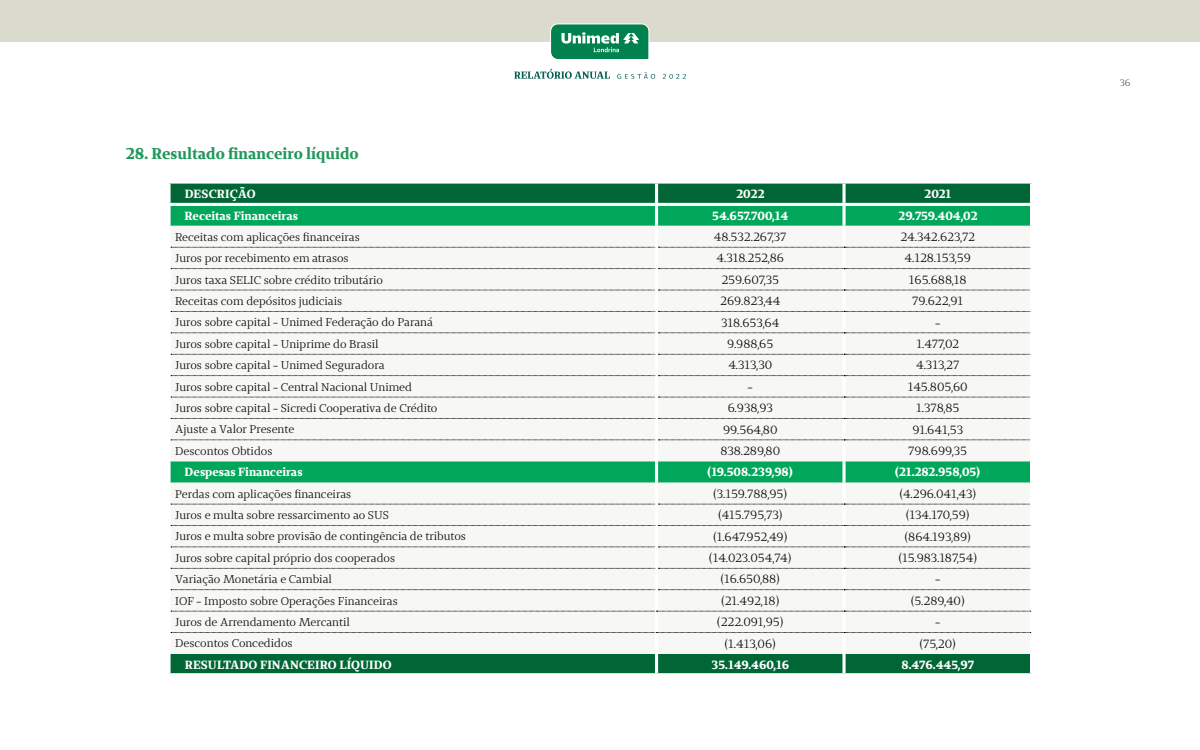
<style>
.page{position:relative;width:1200px;height:750px;background:#fff}
.page>*{position:absolute;margin:0;border:0;box-sizing:border-box;transform-origin:0 0}
.t1{font:700 15.62px "Unimed Serif";color:#21985c}
.t2{font:11.88px "Unimed Serif";color:#000}
.t3{font:700 11.88px "Unimed Serif";color:#fff}
.t4{font:11.25px "Unimed Serif";color:#000}
.t5{font:9.38px "Unimed Serif";color:#4d4d4d}
</style>
<div class="page">
<div style="left:0;top:0;width:1200px;height:42px;background:#dadacf"></div>
<svg style="left:514px;top:69px;width:96px;height:10px"></svg>
<svg style="left:617px;top:72px;width:38px;height:7px"></svg>
<svg style="left:663px;top:74px;width:23px;height:5px"></svg>
<svg style="left:551px;top:24px;width:98px;height:35px;background:#2a966b"></svg>
<div style="left:171px;top:184px;width:859px;height:489px;background:#006636"></div>
<div style="left:171px;top:206px;width:859px;height:20px;background:#00a659"></div>
<svg style="left:171px;top:226px;width:859px;height:428px;fill:#f7f7f5"></svg>
<svg style="left:842px;top:184px;width:4px;height:19px"></svg>
<svg style="left:842px;top:654px;width:4px;height:19px"></svg>
<svg style="left:842px;top:206px;width:4px;height:20px"></svg>
<svg style="left:842px;top:461px;width:4px;height:22px"></svg>
<hr style="left:842px;top:226px;width:4px;height:21px;background:#fff">
<hr style="left:842px;top:247px;width:4px;height:21px;background:#fff">
<hr style="left:842px;top:269px;width:4px;height:21px;background:#fff">
<hr style="left:842px;top:290px;width:4px;height:21px;background:#fff">
<hr style="left:842px;top:312px;width:4px;height:21px;background:#fff">
<hr style="left:842px;top:333px;width:4px;height:21px;background:#fff">
<hr style="left:842px;top:354px;width:4px;height:21px;background:#fff">
<hr style="left:842px;top:376px;width:4px;height:21px;background:#fff">
<hr style="left:842px;top:397px;width:4px;height:21px;background:#fff">
<hr style="left:842px;top:419px;width:4px;height:21px;background:#fff">
<hr style="left:842px;top:440px;width:4px;height:21px;background:#fff">
<hr style="left:842px;top:483px;width:4px;height:21px;background:#fff">
<hr style="left:842px;top:504px;width:4px;height:21px;background:#fff">
<hr style="left:842px;top:526px;width:4px;height:21px;background:#fff">
<hr style="left:842px;top:547px;width:4px;height:21px;background:#fff">
<hr style="left:842px;top:568px;width:4px;height:22px;background:#fff">
<hr style="left:842px;top:590px;width:4px;height:21px;background:#fff">
<hr style="left:842px;top:611px;width:4px;height:21px;background:#fff">
<hr style="left:842px;top:633px;width:4px;height:21px;background:#fff">
<svg style="left:171px;top:247px;width:859px;height:1px"></svg>
<svg style="left:171px;top:268px;width:859px;height:1px"></svg>
<svg style="left:171px;top:290px;width:859px;height:1px"></svg>
<svg style="left:171px;top:311px;width:859px;height:1px"></svg>
<svg style="left:171px;top:333px;width:859px;height:1px"></svg>
<svg style="left:171px;top:354px;width:859px;height:1px"></svg>
<svg style="left:171px;top:375px;width:859px;height:1px"></svg>
<svg style="left:171px;top:397px;width:859px;height:1px"></svg>
<svg style="left:171px;top:418px;width:859px;height:1px"></svg>
<svg style="left:171px;top:440px;width:859px;height:1px"></svg>
<svg style="left:171px;top:504px;width:859px;height:1px"></svg>
<svg style="left:171px;top:525px;width:859px;height:1px"></svg>
<svg style="left:171px;top:547px;width:859px;height:1px"></svg>
<svg style="left:171px;top:568px;width:859px;height:1px"></svg>
<svg style="left:171px;top:590px;width:859px;height:1px"></svg>
<svg style="left:169px;top:184px;width:2px;height:19px"></svg>
<hr style="left:655px;top:184px;width:3px;height:19px;background:#fff">
<svg style="left:169px;top:206px;width:2px;height:20px"></svg>
<hr style="left:655px;top:206px;width:3px;height:20px;background:#fff">
<hr style="left:167px;top:203px;width:491px;height:3px;background:#fff">
<hr style="left:655px;top:203px;width:189px;height:3px;background:#fff">
<hr style="left:844px;top:203px;width:189px;height:3px;background:#fff">
<hr style="left:655px;top:226px;width:3px;height:21px;background:#fff">
<hr style="left:655px;top:247px;width:3px;height:22px;background:#fff">
<hr style="left:655px;top:269px;width:3px;height:21px;background:#fff">
<hr style="left:655px;top:290px;width:3px;height:21px;background:#fff">
<hr style="left:655px;top:311px;width:3px;height:22px;background:#fff">
<hr style="left:655px;top:333px;width:3px;height:21px;background:#fff">
<hr style="left:655px;top:354px;width:3px;height:22px;background:#fff">
<hr style="left:655px;top:376px;width:3px;height:21px;background:#fff">
<hr style="left:655px;top:397px;width:3px;height:21px;background:#fff">
<hr style="left:655px;top:418px;width:3px;height:22px;background:#fff">
<hr style="left:655px;top:440px;width:3px;height:21px;background:#fff">
<svg style="left:169px;top:461px;width:2px;height:22px"></svg>
<hr style="left:655px;top:461px;width:3px;height:22px;background:#fff">
<hr style="left:655px;top:483px;width:3px;height:21px;background:#fff">
<hr style="left:655px;top:504px;width:3px;height:21px;background:#fff">
<hr style="left:655px;top:525px;width:3px;height:22px;background:#fff">
<hr style="left:655px;top:547px;width:3px;height:21px;background:#fff">
<hr style="left:655px;top:568px;width:3px;height:22px;background:#fff">
<hr style="left:655px;top:590px;width:3px;height:21px;background:#fff">
<hr style="left:655px;top:611px;width:3px;height:21px;background:#fff">
<hr style="left:655px;top:633px;width:3px;height:21px;background:#fff">
<svg style="left:170px;top:654px;width:1px;height:19px"></svg>
<hr style="left:655px;top:654px;width:3px;height:19px;background:#fff">
<svg style="left:171px;top:611px;width:860px;height:1px"></svg>
<svg style="left:171px;top:632px;width:860px;height:1px"></svg>
<h1 class="t1" style="left:126px;top:144px;width:235px">28. Resultado financeiro líquido</h1>
<p class="t3" style="left:185px;top:186px;width:72px">DESCRIÇÃO</p>
<p class="t3" style="left:736px;top:186px;width:30px">2022</p>
<p class="t3" style="left:924px;top:186px;width:29px">2021</p>
<p class="t3" style="left:185px;top:208px;width:115px">Receitas Financeiras</p>
<p class="t3" style="left:712px;top:208px;width:78px">54.657.700,14</p>
<p class="t3" style="left:898px;top:208px;width:81px">29.759.404,02</p>
<p class="t4" style="left:175px;top:230px;width:186px">Receitas com aplicações financeiras</p>
<p class="t2" style="left:714px;top:229px;width:74px">48.532.267,37</p>
<p class="t2" style="left:900px;top:229px;width:76px">24.342.623,72</p>
<p class="t4" style="left:175px;top:251px;width:175px">Juros por recebimento em atrasos</p>
<p class="t2" style="left:717px;top:251px;width:69px">4.318.252,86</p>
<p class="t2" style="left:905px;top:251px;width:68px">4.128.153,59</p>
<p class="t4" style="left:175px;top:272px;width:209px">Juros taxa SELIC sobre crédito tributário</p>
<p class="t2" style="left:721px;top:272px;width:59px">259.607,35</p>
<p class="t2" style="left:909px;top:272px;width:59px">165.688,18</p>
<p class="t4" style="left:175px;top:294px;width:168px">Receitas com depósitos judiciais</p>
<p class="t2" style="left:720px;top:294px;width:61px">269.823,44</p>
<p class="t2" style="left:912px;top:294px;width:53px">79.622,91</p>
<p class="t4" style="left:175px;top:315px;width:259px">Juros sobre capital - Unimed Federação do Paraná</p>
<p class="t2" style="left:721px;top:315px;width:60px">318.653,64</p>
<p class="t2" style="left:935px;top:315px;width:7px">-</p>
<p class="t4" style="left:175px;top:337px;width:205px">Juros sobre capital - Uniprime do Brasil</p>
<p class="t2" style="left:727px;top:336px;width:48px">9.988,65</p>
<p class="t2" style="left:917px;top:336px;width:44px">1.477,02</p>
<p class="t4" style="left:175px;top:358px;width:211px">Juros sobre capital - Unimed Seguradora</p>
<p class="t2" style="left:728px;top:358px;width:45px">4.313,30</p>
<p class="t2" style="left:916px;top:358px;width:45px">4.313,27</p>
<p class="t4" style="left:175px;top:380px;width:238px">Juros sobre capital - Central Nacional Unimed</p>
<p class="t2" style="left:748px;top:379px;width:7px">-</p>
<p class="t2" style="left:908px;top:379px;width:62px">145.805,60</p>
<p class="t4" style="left:175px;top:401px;width:264px">Juros sobre capital - Sicredi Cooperativa de Crédito</p>
<p class="t2" style="left:728px;top:401px;width:47px">6.938,93</p>
<p class="t2" style="left:916px;top:401px;width:45px">1.378,85</p>
<p class="t4" style="left:175px;top:422px;width:121px">Ajuste a Valor Presente</p>
<p class="t2" style="left:723px;top:422px;width:56px">99.564,80</p>
<p class="t2" style="left:912px;top:422px;width:52px">91.641,53</p>
<p class="t4" style="left:175px;top:444px;width:99px">Descontos Obtidos</p>
<p class="t2" style="left:720px;top:443px;width:61px">838.289,80</p>
<p class="t2" style="left:908px;top:443px;width:60px">798.699,35</p>
<p class="t3" style="left:185px;top:465px;width:119px">Despesas Financeiras</p>
<p class="t3" style="left:708px;top:465px;width:87px">(19.508.239,98)</p>
<p class="t3" style="left:895px;top:465px;width:87px">(21.282.958,05)</p>
<p class="t4" style="left:175px;top:487px;width:177px">Perdas com aplicações financeiras</p>
<p class="t2" style="left:714px;top:486px;width:75px">(3.159.788,95)</p>
<p class="t2" style="left:900px;top:486px;width:78px">(4.296.041,43)</p>
<p class="t4" style="left:175px;top:508px;width:215px">Juros e multa sobre ressarcimento ao SUS</p>
<p class="t2" style="left:718px;top:508px;width:65px">(415.795,73)</p>
<p class="t2" style="left:906px;top:508px;width:65px">(134.170,59)</p>
<p class="t4" style="left:175px;top:529px;width:292px">Juros e multa sobre provisão de contingência de tributos</p>
<p class="t2" style="left:713px;top:529px;width:75px">(1.647.952,49)</p>
<p class="t2" style="left:905px;top:529px;width:67px">(864.193,89)</p>
<p class="t4" style="left:175px;top:551px;width:221px">Juros sobre capital próprio dos cooperados</p>
<p class="t2" style="left:709px;top:550px;width:83px">(14.023.054,74)</p>
<p class="t2" style="left:899px;top:550px;width:80px">(15.983.187,54)</p>
<p class="t4" style="left:175px;top:572px;width:158px">Variação Monetária e Cambial</p>
<p class="t2" style="left:721px;top:572px;width:60px">(16.650,88)</p>
<p class="t2" style="left:935px;top:572px;width:7px">-</p>
<p class="t4" style="left:175px;top:594px;width:224px">IOF - Imposto sobre Operações Financeiras</p>
<p class="t2" style="left:721px;top:593px;width:59px">(21.492,18)</p>
<p class="t2" style="left:911px;top:593px;width:55px">(5.289,40)</p>
<p class="t4" style="left:175px;top:615px;width:176px">Juros de Arrendamento Mercantil</p>
<p class="t2" style="left:717px;top:615px;width:67px">(222.091,95)</p>
<p class="t2" style="left:935px;top:615px;width:7px">-</p>
<p class="t4" style="left:175px;top:636px;width:119px">Descontos Concedidos</p>
<p class="t2" style="left:725px;top:636px;width:52px">(1.413,06)</p>
<p class="t2" style="left:920px;top:636px;width:37px">(75,20)</p>
<p class="t3" style="left:185px;top:657px;width:208px">RESULTADO FINANCEIRO LÍQUIDO</p>
<p class="t3" style="left:711px;top:657px;width:79px">35.149.460,16</p>
<p class="t3" style="left:901px;top:657px;width:74px">8.476.445,97</p>
<p class="t5" style="left:1120px;top:77px;width:12px">36</p>
</div>
